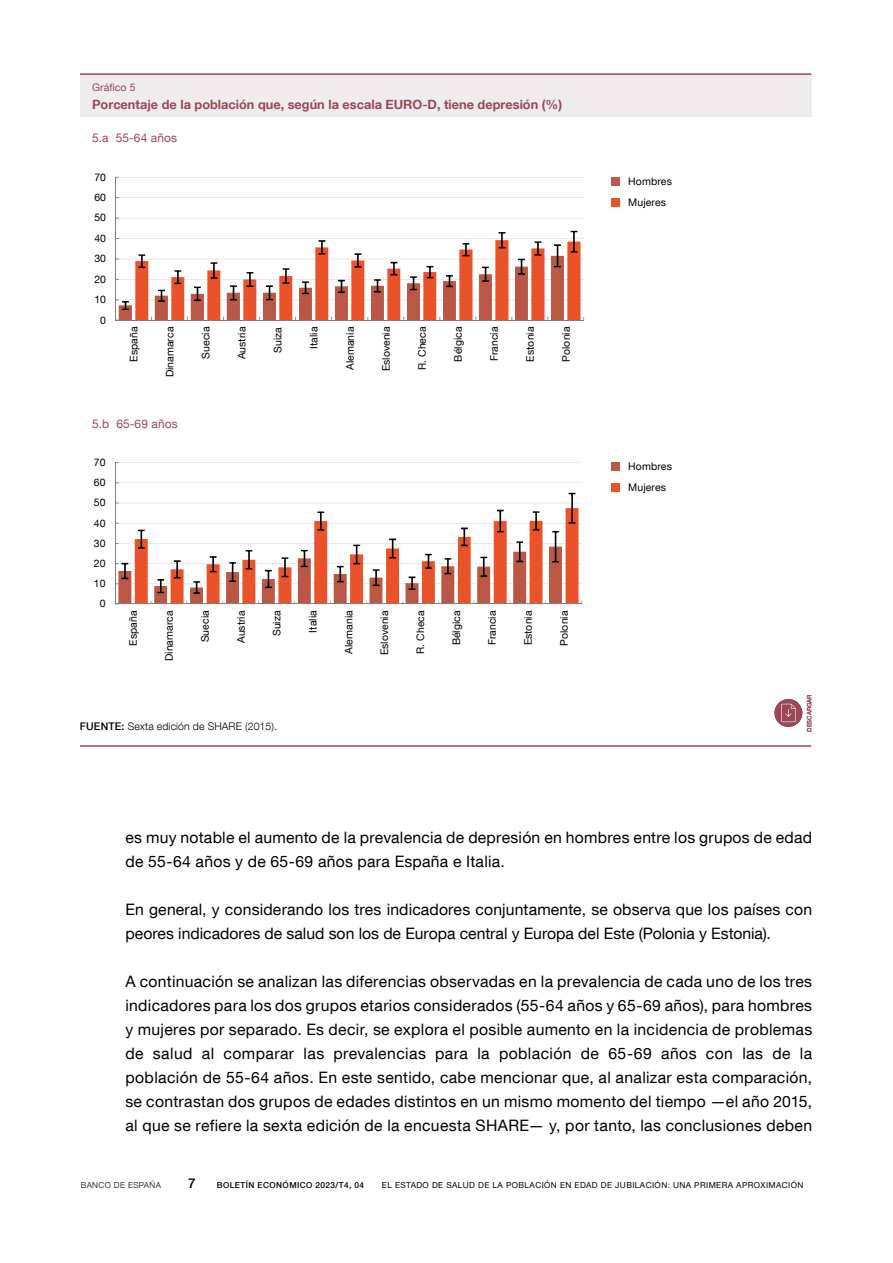
<style>
.page{position:relative;width:893px;height:1263px;background:#fff}
.page>*{position:absolute;margin:0;border:0;box-sizing:border-box;transform-origin:0 0}
.Texto_artículo{font:15.75px/24px "Bd E Neue Helvetica";letter-spacing:.01em;color:#000}
.t1{font:500 13.5px "Bd E Neue Helvetica";color:#000}
.t2{font:700 12.75px "Bd E Neue Helvetica";color:#984856}
.t3{font:12px "Bd E Neue Helvetica";letter-spacing:.01em;color:#984856}
.t4{font:10.5px "Bd E Neue Helvetica";color:#000}
.t5{font:300 10.5px "Bd E Neue Helvetica";letter-spacing:.01em;color:#000}
.t6{font:10.5px "Bd E Neue Helvetica";letter-spacing:.01em;color:#984856}
.t7{font:8.25px "Bd E Neue Helvetica";letter-spacing:.05em;color:#000}
.t8{font:500 8.25px "Bd E Neue Helvetica";letter-spacing:.05em;color:#000}
.t9{font:300 8.25px "Bd E Neue Helvetica";letter-spacing:.05em;color:#000}
.t10{font:500 6px "Bd E Neue Helvetica";color:#984856}
.s1{font-weight:500}
</style>
<div class="page">
<hr style="left:80px;top:745px;width:731px;height:2px;background:#984856">
<div style="left:611px;top:483px;width:9px;height:9px;background:#ea5229"></div>
<div style="left:611px;top:462px;width:9px;height:9px;background:#ba5845"></div>
<div style="left:611px;top:198px;width:9px;height:8px;background:#ea5229"></div>
<div style="left:611px;top:177px;width:9px;height:8px;background:#ba5845"></div>
<div style="left:80px;top:74px;width:731px;height:43px;background:#efeced"></div>
<hr style="left:80px;top:73px;width:731px;height:2px;background:#984856">
<hr style="left:116px;top:218px;width:468px;height:1px;background:#d9d9d9">
<hr style="left:116px;top:197px;width:468px;height:1px;background:#d9d9d9">
<hr style="left:116px;top:177px;width:468px;height:1px;background:#d9d9d9">
<hr style="left:115px;top:177px;width:1px;height:143px;background:#7f8080">
<svg style="left:115px;top:231px;width:469px;height:90px"></svg>
<hr style="left:115px;top:482px;width:467px;height:1px;background:#d9d9d9">
<hr style="left:115px;top:462px;width:467px;height:1px;background:#d9d9d9">
<hr style="left:115px;top:463px;width:1px;height:141px;background:#7f8080">
<svg style="left:115px;top:493px;width:467px;height:112px"></svg>
<div style="left:774px;top:699px;width:28px;height:28px;background:#984856;border-radius:50%"></div>
<svg style="left:781px;top:704px;width:15px;height:18px"></svg>
<p class="t6" style="left:92px;top:81px;width:45px">Gráfico 5</p>
<p class="t2" style="left:92px;top:96px;width:472px">Porcentaje de la población que, según la escala EURO-D, tiene depresión (%)</p>
<p class="t3" style="left:92px;top:131px;width:87px">5.a 55-64 años</p>
<p class="t4" style="left:94px;top:171px;width:13px">70</p>
<p class="t4" style="left:94px;top:191px;width:13px">60</p>
<p class="t4" style="left:94px;top:211px;width:13px">50</p>
<p class="t4" style="left:94px;top:232px;width:13px">40</p>
<p class="t4" style="left:94px;top:252px;width:13px">30</p>
<p class="t4" style="left:94px;top:273px;width:13px">20</p>
<p class="t4" style="left:94px;top:293px;width:13px">10</p>
<p class="t4" style="left:100px;top:313px;width:7px">0</p>
<p class="t4" style="left:127px;top:362px;width:36px;rotate:-90deg">España</p>
<p class="t4" style="left:163px;top:377px;width:52px;rotate:-90deg">Dinamarca</p>
<p class="t4" style="left:199px;top:359px;width:33px;rotate:-90deg">Suecia</p>
<p class="t4" style="left:235px;top:359px;width:34px;rotate:-90deg">Austria</p>
<p class="t4" style="left:271px;top:352px;width:27px;rotate:-90deg">Suiza</p>
<p class="t4" style="left:307px;top:349px;width:23px;rotate:-90deg">Italia</p>
<p class="t4" style="left:343px;top:370px;width:45px;rotate:-90deg">Alemania</p>
<p class="t4" style="left:379px;top:371px;width:46px;rotate:-90deg">Eslovenia</p>
<p class="t4" style="left:415px;top:370px;width:45px;rotate:-90deg">R. Checa</p>
<p class="t4" style="left:451px;top:361px;width:36px;rotate:-90deg">Bélgica</p>
<p class="t4" style="left:487px;top:361px;width:36px;rotate:-90deg">Francia</p>
<p class="t4" style="left:523px;top:361px;width:36px;rotate:-90deg">Estonia</p>
<p class="t4" style="left:559px;top:362px;width:36px;rotate:-90deg">Polonia</p>
<p class="t3" style="left:92px;top:416px;width:87px">5.b 65-69 años</p>
<p class="t4" style="left:94px;top:456px;width:13px">70</p>
<p class="t4" style="left:94px;top:476px;width:13px">60</p>
<p class="t4" style="left:94px;top:496px;width:13px">50</p>
<p class="t4" style="left:94px;top:516px;width:13px">40</p>
<p class="t4" style="left:94px;top:537px;width:13px">30</p>
<p class="t4" style="left:94px;top:557px;width:13px">20</p>
<p class="t4" style="left:94px;top:577px;width:13px">10</p>
<p class="t4" style="left:100px;top:597px;width:7px">0</p>
<p class="t4" style="left:127px;top:646px;width:36px;rotate:-90deg">España</p>
<p class="t4" style="left:163px;top:661px;width:52px;rotate:-90deg">Dinamarca</p>
<p class="t4" style="left:199px;top:642px;width:33px;rotate:-90deg">Suecia</p>
<p class="t4" style="left:235px;top:643px;width:34px;rotate:-90deg">Austria</p>
<p class="t4" style="left:270px;top:636px;width:27px;rotate:-90deg">Suiza</p>
<p class="t4" style="left:306px;top:632px;width:23px;rotate:-90deg">Italia</p>
<p class="t4" style="left:342px;top:654px;width:45px;rotate:-90deg">Alemania</p>
<p class="t4" style="left:378px;top:655px;width:46px;rotate:-90deg">Eslovenia</p>
<p class="t4" style="left:414px;top:654px;width:45px;rotate:-90deg">R. Checa</p>
<p class="t4" style="left:450px;top:645px;width:36px;rotate:-90deg">Bélgica</p>
<p class="t4" style="left:486px;top:645px;width:36px;rotate:-90deg">Francia</p>
<p class="t4" style="left:522px;top:645px;width:36px;rotate:-90deg">Estonia</p>
<p class="t4" style="left:557px;top:646px;width:36px;rotate:-90deg">Polonia</p>
<p class="t5" style="left:80px;top:720px;width:199px"><span class="s1">FUENTE:</span> Sexta edición de SHARE (2015).</p>
<p class="t4" style="left:628px;top:175px;width:45px">Hombres</p>
<p class="t4" style="left:628px;top:196px;width:39px">Mujeres</p>
<p class="t4" style="left:628px;top:460px;width:45px">Hombres</p>
<p class="t4" style="left:628px;top:481px;width:39px">Mujeres</p>
<p class="t10" style="left:806px;top:732px;width:39px;rotate:-90deg">DESCARGAR</p>
<p class="Texto_artículo" style="left:125px;top:825px;width:688px">es muy notable el aumento de la prevalencia de depresión en hombres entre los grupos de edad de 55-64 años y de 65-69 años para España e Italia.</p>
<p class="Texto_artículo" style="left:125px;top:897px;width:688px">En general, y considerando los tres indicadores conjuntamente, se observa que los países con peores indicadores de salud son los de Europa central y Europa del Este (Polonia y Estonia).</p>
<p class="Texto_artículo" style="left:125px;top:969px;width:688px;text-align:justify">A continuación se analizan las diferencias observadas en la prevalencia de cada uno de los tres indicadores para los dos grupos etarios considerados (55-64 años y 65-69 años), para hombres y mujeres por separado. Es decir, se explora el posible aumento en la incidencia de problemas de salud al comparar las prevalencias para la población de 65-69 años con las de la población de 55-64 años. En este sentido, cabe mencionar que, al analizar esta comparación, se contrastan dos grupos de edades distintos en un mismo momento del tiempo —el año 2015, al que se refiere la sexta edición de la encuesta SHARE— y, por tanto, las conclusiones deben</p>
<p class="t9" style="left:81px;top:1180px;width:82px">BANCO DE ESPAÑA</p>
<p class="t1" style="left:188px;top:1175px;width:9px">7</p>
<p class="t8" style="left:217px;top:1180px;width:149px">BOLETÍN ECONÓMICO 2023/T4, 04</p>
<p class="t7" style="left:382px;top:1180px;width:423px">EL ESTADO DE SALUD DE LA POBLACIÓN EN EDAD DE JUBILACIÓN: UNA PRIMERA APROXIMACIÓN</p>
</div>
